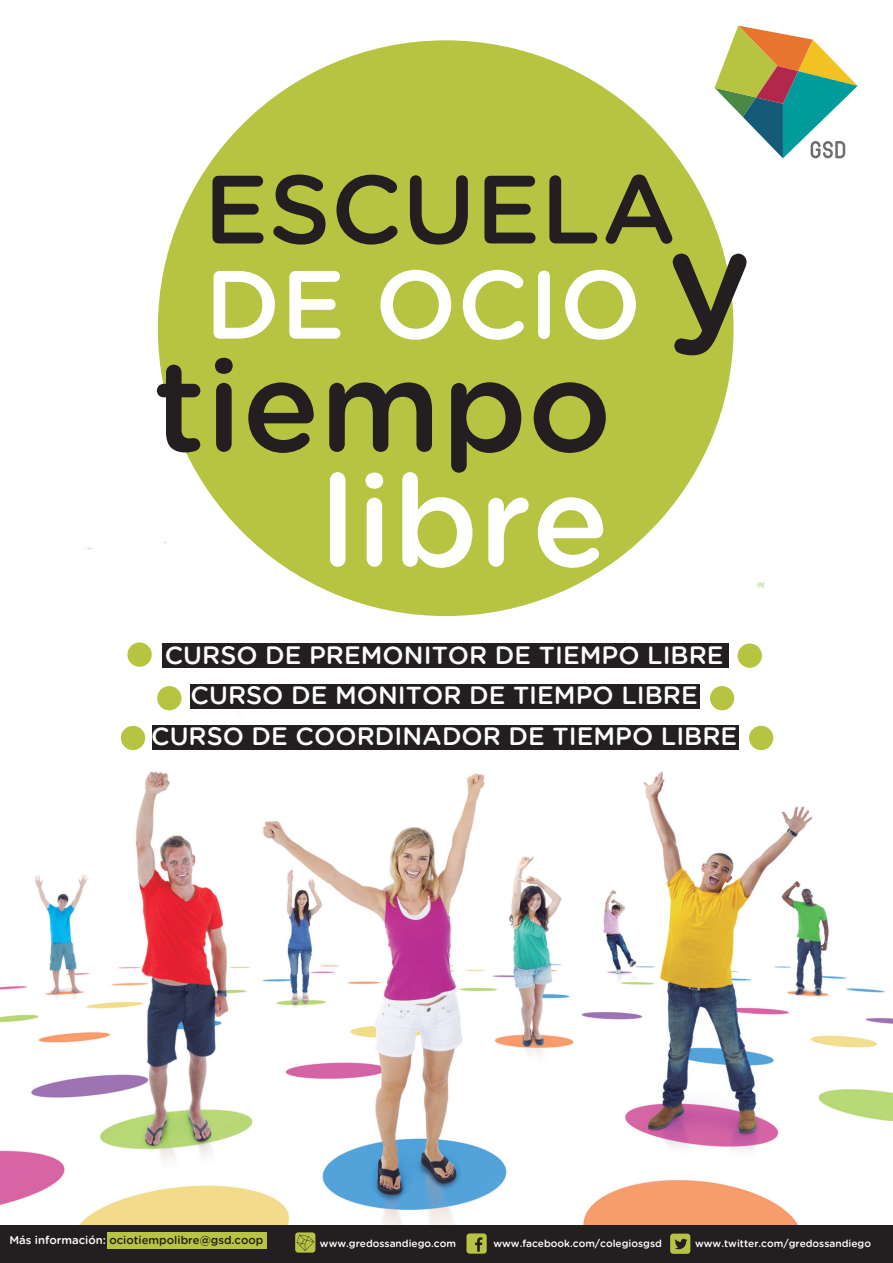
<style>
.page{position:relative;width:893px;height:1263px;background:#231f20}
.page>*{position:absolute;margin:0;border:0;box-sizing:border-box;transform-origin:0 0}
.t1{font:500 128.25px "Gotham Rounded";color:#231f20}
.t2{font:500 128.25px "Gotham Rounded";color:#fff}
.t3{font:500 96.9px/95.2px "Gotham Rounded";color:#231f20}
.t4{font:500 25.05px/40.8px "Gotham Rounded";color:#fff;text-align:center}
.t5{font:500 11.25px "Gotham Rounded";color:#231f20}
.t6{font:500 10.2px "Gotham Rounded";color:#fff}
.s1{color:#fff}
.s2{font-size:145.5px}
</style>
<div class="page">
<img style="left:0;top:0;width:893px;height:1224px">
<svg style="left:714px;top:26px;width:144px;height:132px"></svg>
<div style="left:158px;top:40px;width:576px;height:576px;background:#b6c442;border-radius:50%"></div>
<div style="left:466px;top:1233px;width:21px;height:20px;background:#b6c442;border-radius:3px"></div>
<svg style="left:475px;top:1237px;width:7px;height:14px"></svg>
<div style="left:670px;top:1233px;width:20px;height:21px;background:#b6c442;border-radius:3px"></div>
<svg style="left:675px;top:1239px;width:12px;height:10px"></svg>
<div style="left:295px;top:1232px;width:20px;height:20px;background:#b6c442;border-radius:3px"></div>
<svg style="left:297px;top:1235px;width:17px;height:16px"></svg>
<div style="left:191px;top:684px;width:509px;height:24px;background:#231f20"></div>
<div style="left:152px;top:725px;width:587px;height:25px;background:#231f20"></div>
<div style="left:157px;top:686px;width:24px;height:24px;background:#b6c442;border-radius:50%"></div>
<div style="left:121px;top:726px;width:24px;height:24px;background:#b6c442;border-radius:50%"></div>
<div style="left:710px;top:686px;width:24px;height:24px;background:#b6c442;border-radius:50%"></div>
<div style="left:749px;top:726px;width:24px;height:24px;background:#b6c442;border-radius:50%"></div>
<div style="left:107px;top:1232px;width:160px;height:17px;background:#b6c442"></div>
<div style="left:162px;top:643px;width:566px;height:25px;background:#231f20"></div>
<div style="left:127px;top:642px;width:25px;height:25px;background:#b6c442;border-radius:50%"></div>
<div style="left:738px;top:643px;width:24px;height:25px;background:#b6c442;border-radius:50%"></div>
<h2 class="t3" style="left:204px;top:160px;width:551px">ESCUELA<br><span class="s1">DE OCIO</span> <span class="s2">y</span></h2>
<h1 class="t1" style="left:153px;top:334px;width:460px">tiempo</h1>
<h1 class="t2" style="left:319px;top:449px;width:291px">libre</h1>
<p class="t4" style="left:151px;top:634px;width:588px">CURSO DE PREMONITOR DE TIEMPO LIBRE<br>CURSO DE MONITOR DE TIEMPO LIBRE<br>CURSO DE COORDINADOR DE TIEMPO LIBRE</p>
<p class="t5" style="left:10px;top:1233px;width:255px"><span class="s1">Más información:</span> ociotiempolibre@gsd.coop</p>
<p class="t6" style="left:320px;top:1237px;width:138px">www.gredossandiego.com</p>
<p class="t6" style="left:493px;top:1237px;width:170px">www.facebook.com/colegiosgsd</p>
<p class="t6" style="left:695px;top:1238px;width:177px">www.twitter.com/gredossandiego</p>
</div>
